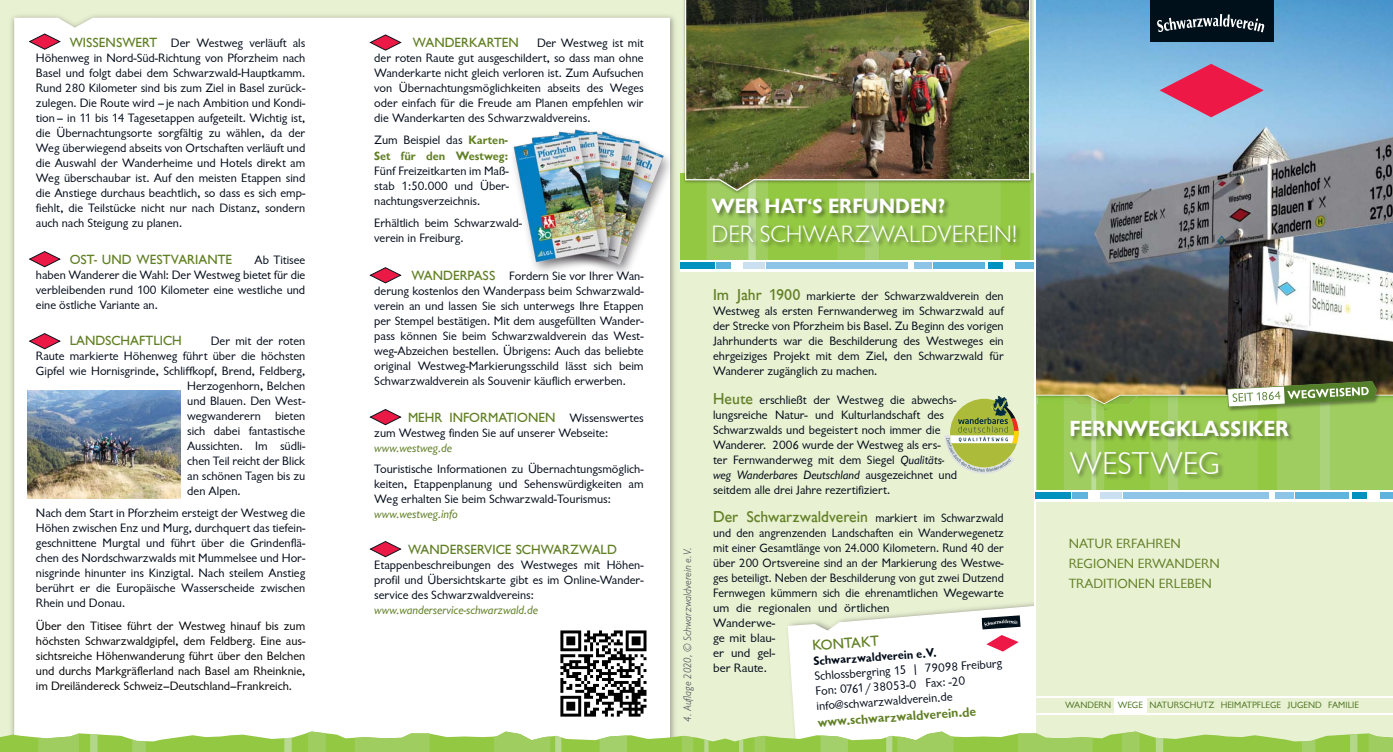
<style>
.page{position:relative;width:1393px;height:752px;background:#fff}
.page>*{position:absolute;margin:0;border:0;box-sizing:border-box;transform-origin:0 0}
.t1{font:300 32.5px "Chantilly";color:#fff}
.t2{font:300 24.38px "Chantilly";color:#fff}
.t3{font:700 22.5px "Chantilly";color:#fff}
.t4{font:700 21.25px "Chantilly";color:#fff}
.t5{font:500 15px "Chantilly";color:#628026}
.t6{font:500 13.75px "Chantilly";color:#628026}
.t7{font:13.75px/20px "Chantilly";color:#628026}
.t8{font:700 13.75px "Chantilly";color:#628026}
.t9{font:12.5px/15px "Chantilly";color:#000a18;text-align:justify}
.t10{font:12.5px/15px "Chantilly";color:#000;text-align:justify}
.t11{font:italic 12.5px "Chantilly";color:#628026}
.t12{font:700 12.5px/15px "Chantilly";color:#628026}
.t13{font:700 12.5px "Chantilly";color:#000a18}
.t14{font:italic 300 11.25px "Chantilly";color:#484c56}
.t15{font:9.38px "Chantilly";color:#4b7520}
.s1{font-weight:500;font-size:13.75px;color:#628026}
.s2{color:#000a18}
.s3{font-weight:400;color:#000a18}
.s4{font-weight:400;font-size:12.5px;color:#000a18}
.s5{font-weight:500;font-size:16.25px;color:#628026}
.s6{font-style:italic}
</style>
<div class="page">
<div style="left:0;top:0;width:1042px;height:751px;background:#e9f1d3"></div>
<svg style="left:680px;top:174px;width:354px;height:85px;background:#98ca4f"></svg>
<svg style="left:680px;top:260px;width:354px;height:11px;background:#e5f2f9"></svg>
<img style="left:1035px;top:0;width:358px;height:381px">
<div style="left:1015px;top:262px;width:19px;height:6px;background:#5fb4dd"></div>
<div style="left:766px;top:262px;width:141px;height:6px;background:#8ec4e5"></div>
<div style="left:933px;top:262px;width:51px;height:6px;background:#5fb4dd"></div>
<div style="left:743px;top:262px;width:21px;height:6px;background:#cae0f0"></div>
<div style="left:913px;top:262px;width:18px;height:6px;background:#8ec4e5"></div>
<div style="left:716px;top:262px;width:15px;height:6px;background:#5fb4dd"></div>
<div style="left:680px;top:262px;width:34px;height:6px;background:#0092be"></div>
<div style="left:988px;top:262px;width:14px;height:6px;background:#0092be"></div>
<img style="left:1226px;top:380px;width:155px;height:1px">
<svg style="left:1035px;top:381px;width:358px;height:109px;background:#98be58"></svg>
<img style="left:682px;top:0;width:352px;height:194px">
<img style="left:684px;top:0;width:347px;height:192px">
<img style="left:711px;top:197px;width:239px;height:22px">
<img style="left:712px;top:224px;width:309px;height:24px">
<div style="left:14px;top:18px;width:656px;height:587px;background:#fff"></div>
<svg style="left:370px;top:34px;width:31px;height:17px"></svg>
<svg style="left:370px;top:540px;width:31px;height:17px"></svg>
<div style="left:1034px;top:498px;width:359px;height:252px;background:#e9f1d3"></div>
<svg style="left:370px;top:267px;width:31px;height:16px"></svg>
<svg style="left:370px;top:408px;width:31px;height:17px"></svg>
<svg style="left:945px;top:395px;width:73px;height:78px"></svg>
<img style="left:28px;top:390px;width:152px;height:108px">
<svg style="left:1159px;top:64px;width:104px;height:53px;background:#be6d94"></svg>
<div style="left:1150px;top:0;width:123px;height:42px;background:#00101a"></div>
<svg style="left:1157px;top:14px;width:107px;height:18px"></svg>
<img style="left:500px;top:106px;width:175px;height:173px">
<svg style="left:29px;top:33px;width:31px;height:17px"></svg>
<svg style="left:29px;top:251px;width:31px;height:16px"></svg>
<svg style="left:29px;top:333px;width:31px;height:16px"></svg>
<hr style="left:1034px;top:0;width:1px;height:751px;background:#fff">
<svg style="left:1035px;top:490px;width:358px;height:11px;fill:#fff"></svg>
<div style="left:1379px;top:492px;width:14px;height:6px;background:#5fb4dd"></div>
<div style="left:1123px;top:492px;width:146px;height:6px;background:#8ec4e5"></div>
<div style="left:1295px;top:492px;width:53px;height:6px;background:#5fb4dd"></div>
<div style="left:1100px;top:492px;width:22px;height:6px;background:#cae0f0"></div>
<div style="left:1275px;top:492px;width:18px;height:6px;background:#8ec4e5"></div>
<div style="left:1072px;top:492px;width:15px;height:6px;background:#5fb4dd"></div>
<div style="left:1035px;top:492px;width:35px;height:6px;background:#0092be"></div>
<div style="left:1352px;top:492px;width:14px;height:6px;background:#0092be"></div>
<svg style="left:0;top:605px;width:1393px;height:146px"></svg>
<p class="t9" style="left:36px;top:35px;width:271px;text-indent:34px"><span class="s1">WISSENSWERT</span> Der Westweg verläuft als Höhenweg in Nord-Süd-Richtung von Pforzheim nach Basel und folgt dabei dem Schwarzwald-Hauptkamm.<br>Rund 280 Kilometer sind bis zum Ziel in Basel zurück‐ zulegen. Die Route wird – je nach Ambition und Kondi‐ tion – in 11 bis 14 Tagesetappen aufgeteilt. Wichtig ist, die Übernachtungsorte sorgfältig zu wählen, da der Weg überwiegend abseits von Ortschaften verläuft und die Auswahl der Wanderheime und Hotels direkt am Weg überschaubar ist. Auf den meisten Etappen sind die Anstiege durchaus beachtlich, so dass es sich emp‐ fiehlt, die Teilstücke nicht nur nach Distanz, sondern auch nach Steigung zu planen.</p>
<p class="t6" style="left:70px;top:251px;width:164px">OST- UND WESTVARIANTE</p>
<p class="t9" style="left:36px;top:252px;width:271px;text-indent:218px">Ab Titisee haben Wanderer die Wahl: Der Westweg bietet für die verbleibenden rund 100 Kilometer eine westliche und eine östliche Variante an.</p>
<p class="t6" style="left:70px;top:333px;width:114px">LANDSCHAFTLICH</p>
<p class="t9" style="left:211px;top:333px;width:96px">Der mit der roten</p>
<p class="t9" style="left:36px;top:348px;width:271px">Raute markierte Höhenweg führt über die höchsten</p>
<p class="t9" style="left:36px;top:363px;width:271px">Gipfel wie Hornisgrinde, Schliffkopf, Brend, Feldberg,</p>
<p class="t9" style="left:187px;top:378px;width:120px">Herzogenhorn, Belchen</p>
<p class="t9" style="left:187px;top:393px;width:120px">und Blauen. Den West‐</p>
<p class="t9" style="left:187px;top:408px;width:120px">wegwanderern bieten</p>
<p class="t9" style="left:187px;top:423px;width:120px">sich dabei fantastische</p>
<p class="t9" style="left:187px;top:438px;width:120px">Aussichten. Im südli‐</p>
<p class="t9" style="left:187px;top:453px;width:120px">chen Teil reicht der Blick</p>
<p class="t9" style="left:187px;top:468px;width:120px">an schönen Tagen bis zu</p>
<p class="t9" style="left:187px;top:483px;width:55px">den Alpen.</p>
<p class="t9" style="left:36px;top:505px;width:271px">Nach dem Start in Pforzheim ersteigt der Westweg die Höhen zwischen Enz und Murg, durchquert das tiefein‐ geschnittene Murgtal und führt über die Grindenflä‐ chen des Nordschwarzwalds mit Mummelsee und Hor‐ nisgrinde hinunter ins Kinzigtal. Nach steilem Anstieg berührt er die Europäische Wasserscheide zwischen Rhein und Donau.</p>
<p class="t10" style="left:36px;top:618px;width:271px">Über den Titisee führt der Westweg hinauf bis zum höchsten Schwarzwaldgipfel, dem Feldberg. Eine aus‐ sichtsreiche Höhenwanderung führt über den Belchen und durchs Markgräflerland nach Basel am Rheinknie, im Dreiländereck Schweiz–Deutschland–Frankreich<span class="s2">.</span></p>
<p class="t6" style="left:413px;top:35px;width:107px">WANDERKARTEN</p>
<p class="t9" style="left:374px;top:35px;width:271px;text-indent:163px">Der Westweg ist mit der roten Raute gut ausgeschildert, so dass man ohne Wanderkarte nicht gleich verloren ist. Zum Aufsuchen von Übernachtungsmöglichkeiten abseits des Weges oder einfach für die Freude am Planen empfehlen wir die Wanderkarten des Schwarzwaldvereins.</p>
<p class="t12" style="left:374px;top:133px;width:135px"><span class="s3">Zum Beispiel das</span> Karten-<br>Set für den Westweg:</p>
<p class="t9" style="left:374px;top:163px;width:136px">Fünf Freizeitkarten im Maß‐ stab 1:50.000 und Über‐ nachtungsverzeichnis.</p>
<p class="t9" style="left:374px;top:215px;width:149px">Erhältlich beim Schwarzwald‐ verein in Freiburg.</p>
<p class="t9" style="left:374px;top:268px;width:271px;text-indent:37px"><span class="s1">WANDERPASS</span> Fordern Sie vor Ihrer Wan‐ derung kostenlos den Wanderpass beim Schwarzwald‐ verein an und lassen Sie sich unterwegs Ihre Etappen per Stempel bestätigen. Mit dem ausgefüllten Wander‐ pass können Sie beim Schwarzwaldverein das West‐ weg-Abzeichen bestellen. Übrigens: Auch das beliebte original Westweg-Markierungsschild lässt sich beim Schwarzwaldverein als Souvenir käuflich erwerben.</p>
<p class="t6" style="left:408px;top:409px;width:237px">MEHR INFORMATIONEN <span class="s4">Wissenswertes</span></p>
<p class="t9" style="left:374px;top:425px;width:235px">zum Westweg finden Sie auf unserer Webseite:</p>
<p class="t11" style="left:374px;top:440px;width:79px">www.westweg.de</p>
<p class="t9" style="left:374px;top:461px;width:271px">Touristische Informationen zu Übernachtungsmöglich‐ keiten, Etappenplanung und Sehenswürdigkeiten am Weg erhalten Sie beim Schwarzwald-Tourismus:</p>
<p class="t11" style="left:374px;top:506px;width:85px">www.westweg.info</p>
<p class="t6" style="left:408px;top:542px;width:210px">WANDERSERVICE SCHWARZWALD</p>
<p class="t9" style="left:374px;top:557px;width:271px">Etappenbeschreibungen des Westweges mit Höhen‐ profil und Übersichtskarte gibt es im Online-Wander‐ service des Schwarzwaldvereins:</p>
<p class="t11" style="left:374px;top:603px;width:165px">www.wanderservice-schwarzwald.de</p>
<h3 class="t4" style="left:711px;top:194px;width:236px">WER HAT‘S ERFUNDEN?</h3>
<h2 class="t2" style="left:711px;top:221px;width:307px">DER SCHWARZWALDVEREIN!</h2>
<p class="t14" style="left:681px;top:721px;width:175px;rotate:-90deg">4. Auflage 2020, © Schwarzwaldverein e.V.</p>
<p class="t9" style="left:713px;top:288px;width:292px"><span class="s5">Im Jahr 1900</span> markierte der Schwarzwaldverein den Westweg als ersten Fernwanderweg im Schwarzwald auf der Strecke von Pforzheim bis Basel. Zu Beginn des vorigen Jahrhunderts war die Beschilderung des Westweges ein ehrgeiziges Projekt mit dem Ziel, den Schwarzwald für Wanderer zugänglich zu machen.</p>
<p class="t9" style="left:713px;top:392px;width:245px;text-align:left"><span class="s5">Heute</span> erschließt der Westweg die abwechs‐ lungsreiche Natur- und Kulturlandschaft des Schwarzwalds und begeistert noch immer die Wanderer. 2006 wurde der Westweg als ers‐ ter Fernwanderweg mit dem Siegel <span class="s6">Qualitäts‐ weg Wanderbares Deutschland</span> ausgezeichnet und seitdem alle drei Jahre rezertifiziert.</p>
<p class="t9" style="left:713px;top:510px;width:292px;text-align:left"><span class="s5">Der Schwarzwaldverein</span> markiert im Schwarzwald und den angrenzenden Landschaften ein Wanderwegenetz mit einer Gesamtlänge von 24.000 Kilometern. Rund 40 der über 200 Ortsvereine sind an der Markierung des Westwe‐ ges beteiligt. Neben der Beschilderung von gut zwei Dutzend Fernwegen kümmern sich die ehrenamtlichen Wegewarte um die regionalen und örtlichen<br>Wanderwe‐<br>ge mit blau‐<br>er und gel‐<br>ber Raute.</p>
<p class="t5" style="left:812px;top:636px;width:68px;rotate:-4deg">KONTAKT</p>
<p class="t13" style="left:813px;top:653px;width:125px;rotate:-4deg">Schwarzwaldverein e.V.</p>
<p class="t9" style="left:814px;top:668px;width:190px;text-align:left;rotate:-4deg">Schlossbergring 15 | 79098 Freiburg<br>Fon: 0761/38053-0 Fax: -20 info@schwarzwaldverein.de</p>
<p class="t8" style="left:817px;top:714px;width:160px;rotate:-4deg">www.schwarzwaldverein.de</p>
<h3 class="t3" style="left:1069px;top:415px;width:221px">FERNWEGKLASSIKER</h3>
<h1 class="t1" style="left:1069px;top:445px;width:152px">WESTWEG</h1>
<p class="t7" style="left:1068px;top:533px;width:153px">NATUR ERFAHREN<br>REGIONEN ERWANDERN<br>TRADITIONEN ERLEBEN</p>
<p class="t15" style="left:1065px;top:699px;width:295px">WANDERN WEGE NATURSCHUTZ HEIMATPFLEGE JUGEND FAMILIE</p>
</div>
